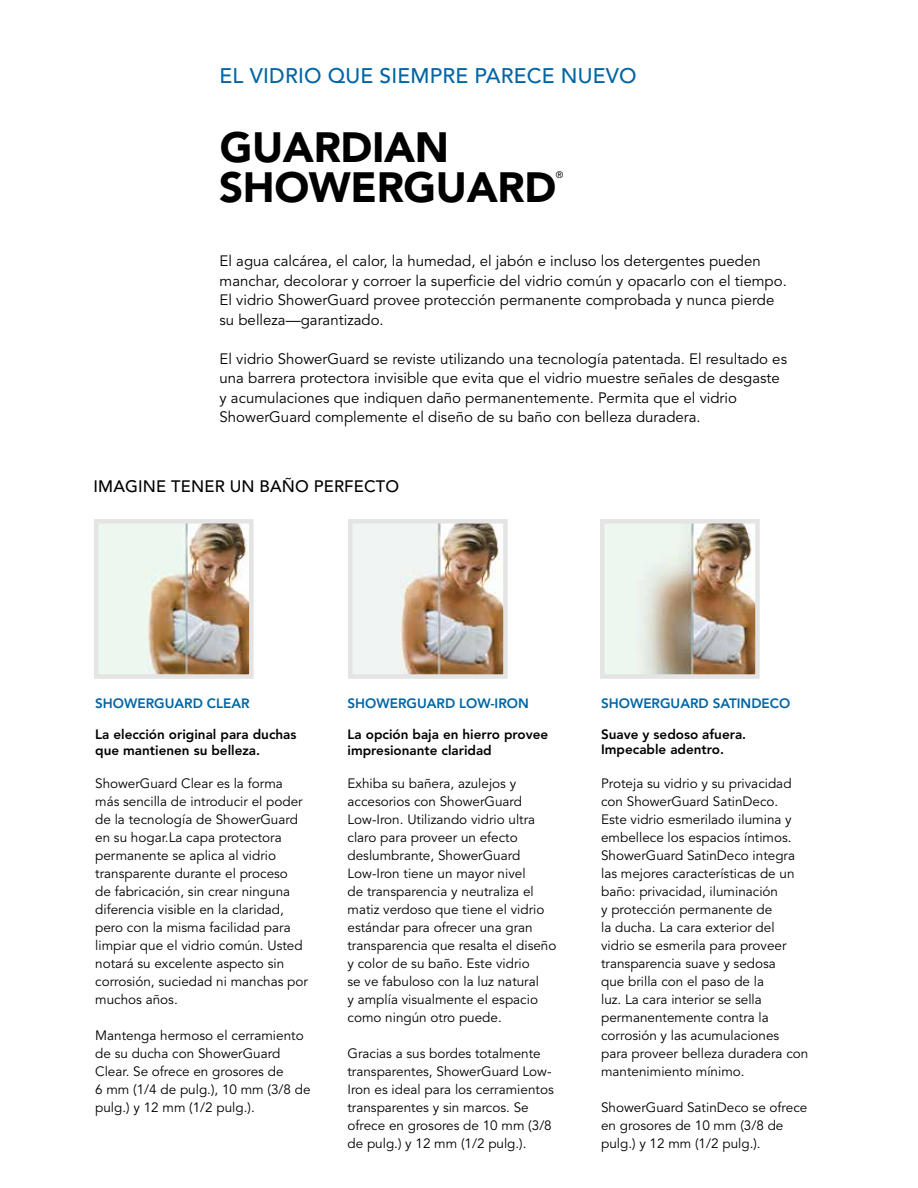
<style>
.page{position:relative;width:918px;height:1188px;background:#fff}
.page>*{position:absolute;margin:0;border:0;box-sizing:border-box;transform-origin:0 0}
.t1{font:900 42px/40.5px "Avenir LT Std";letter-spacing:-.01em;color:#000}
.t2{font:500 21px "Avenir LT Std";letter-spacing:.01em;color:#0065a4}
.t3{font:500 16.5px "Avenir LT Std";letter-spacing:.01em;color:#000}
.t4{font:15px/19.5px "Avenir LT Std";color:#000}
.t5{font:13.5px/18px "Avenir LT Std";color:#000}
.t6{font:800 13.5px/15.8px "Avenir LT Std";color:#000}
.t7{font:800 13.5px "Avenir LT Std";color:#0065a4}
.t8{font:9.45px "Avenir LT Std";color:#000}
</style>
<div class="page">
<img style="left:99px;top:524px;width:150px;height:150px">
<div style="left:94px;top:519px;width:160px;height:160px;border:4px solid #e5e4e4"></div>
<img style="left:353px;top:524px;width:150px;height:150px">
<div style="left:348px;top:519px;width:160px;height:160px;border:4px solid #e5e4e4"></div>
<img style="left:605px;top:524px;width:150px;height:150px">
<div style="left:600px;top:519px;width:160px;height:160px;border:4px solid #e5e4e4"></div>
<h2 class="t2" style="left:220px;top:64px;width:419px">EL VIDRIO QUE SIEMPRE PARECE NUEVO</h2>
<h1 class="t1" style="left:219px;top:127px;width:339px">GUARDIAN<br>SHOWERGUARD</h1>
<p class="t8" style="left:556px;top:169px;width:9px">®</p>
<p class="t4" style="left:220px;top:252px;width:569px">El agua calcárea, el calor, la humedad, el jabón e incluso los detergentes pueden manchar, decolorar y corroer la superficie del vidrio común y opacarlo con el tiempo.<br>El vidrio ShowerGuard provee protección permanente comprobada y nunca pierde su belleza—garantizado.</p>
<p class="t4" style="left:220px;top:349px;width:569px">El vidrio ShowerGuard se reviste utilizando una tecnología patentada. El resultado es una barrera protectora invisible que evita que el vidrio muestre señales de desgaste y acumulaciones que indiquen daño permanentemente. Permita que el vidrio ShowerGuard complemente el diseño de su baño con belleza duradera.</p>
<p class="t3" style="left:94px;top:476px;width:307px">IMAGINE TENER UN BAÑO PERFECTO</p>
<p class="t7" style="left:95px;top:695px;width:156px">SHOWERGUARD CLEAR</p>
<p class="t6" style="left:95px;top:726px;width:203px">La elección original para duchas que mantienen su belleza.</p>
<p class="t5" style="left:95px;top:775px;width:214px">ShowerGuard Clear es la forma más sencilla de introducir el poder de la tecnología de ShowerGuard en su hogar.La capa protectora permanente se aplica al vidrio transparente durante el proceso<br>de fabricación, sin crear ninguna diferencia visible en la claridad, pero con la misma facilidad para limpiar que el vidrio común. Usted notará su excelente aspecto sin corrosión, suciedad ni manchas por muchos años.</p>
<p class="t5" style="left:95px;top:1027px;width:217px">Mantenga hermoso el cerramiento de su ducha con ShowerGuard<br>Clear. Se ofrece en grosores de<br>6 mm (1/4 de pulg.), 10 mm (3/8 de pulg.) y 12 mm (1/2 pulg.).</p>
<p class="t7" style="left:348px;top:695px;width:123px">SHOWERGUARD low</p>
<p class="t7" style="left:490px;top:695px;width:40px">-iron</p>
<p class="t6" style="left:348px;top:726px;width:202px">La opción baja en hierro provee impresionante claridad</p>
<p class="t5" style="left:348px;top:775px;width:210px">Exhiba su bañera, azulejos y accesorios con ShowerGuard<br>Low-Iron. Utilizando vidrio ultra claro para proveer un efecto deslumbrante, ShowerGuard<br>Low-Iron tiene un mayor nivel<br>de transparencia y neutraliza el matiz verdoso que tiene el vidrio estándar para ofrecer una gran transparencia que resalta el diseño y color de su baño. Este vidrio<br>se ve fabuloso con la luz natural<br>y amplía visualmente el espacio como ningún otro puede.</p>
<p class="t5" style="left:348px;top:1045px;width:208px">Gracias a sus bordes totalmente transparentes, ShowerGuard Low-<br>Iron es ideal para los cerramientos transparentes y sin marcos. Se ofrece en grosores de 10 mm (3/8 de pulg.) y 12 mm (1/2 pulg.).</p>
<p class="t7" style="left:601px;top:695px;width:191px">SHOWERGUARD SATIN DECO</p>
<p class="t6" style="left:601px;top:726px;width:147px">Suave y sedoso afuera.<br>Impecable adentro.</p>
<p class="t5" style="left:601px;top:775px;width:209px">Proteja su vidrio y su privacidad con ShowerGuard SatinDeco.<br>Este vidrio esmerilado ilumina y embellece los espacios íntimos.<br>ShowerGuard SatinDeco integra las mejores características de un baño: privacidad, iluminación<br>y protección permanente de<br>la ducha. La cara exterior del vidrio se esmerila para proveer transparencia suave y sedosa<br>que brilla con el paso de la<br>luz. La cara interior se sella permanentemente contra la corrosión y las acumulaciones para proveer belleza duradera con mantenimiento mínimo.</p>
<p class="t5" style="left:601px;top:1099px;width:208px">ShowerGuard SatinDeco se ofrece en grosores de 10 mm (3/8 de pulg.) y 12 mm (1/2 pulg.).</p>
</div>
